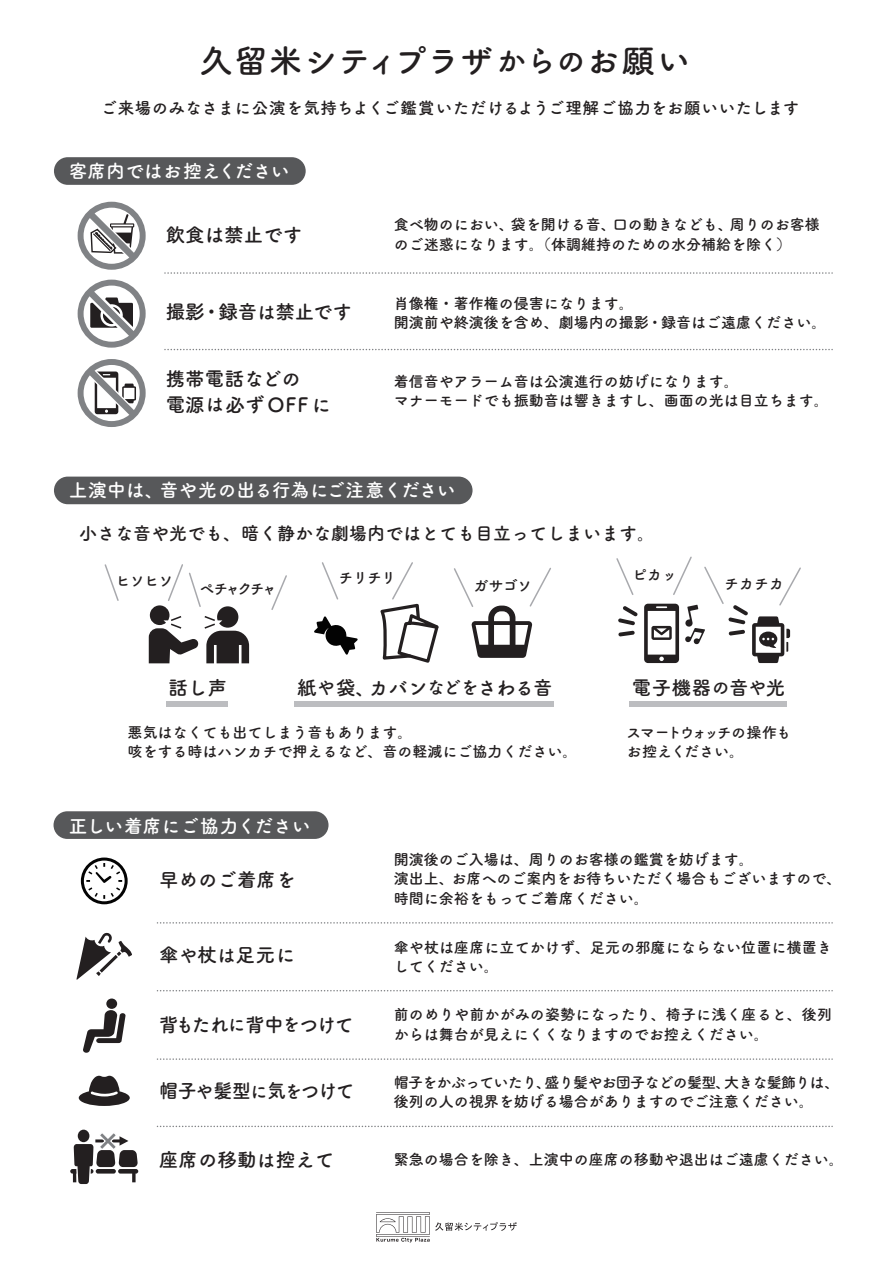
<style>
.page{position:relative;width:893px;height:1263px;background:#fff}
.page>*{position:absolute;margin:0;border:0;box-sizing:border-box;transform-origin:0 0}
.t1{font:33px "Tsuku A Rd Gothic Std B";letter-spacing:.04em;color:#231f20}
.t2{font:19.5px/25.5px "Tsuku A Rd Gothic Std B";color:#231f20}
.t3{font:19.5px "Tsuku A Rd Gothic Std B";letter-spacing:-.075em;color:#231f20}
.t4{font:18.75px "Tsuku A Rd Gothic Std B";color:#fff}
.t5{font:18px "Tsuku A Rd Gothic Std B";color:#231f20}
.t6{font:16.5px "Tsuku A Rd Gothic Std B";letter-spacing:.025em;color:#231f20}
.t7{font:15px/19.5px "Tsuku A Rd Gothic Std B";color:#231f20}
.t8{font:15px/19.5px "Tsuku A Rd Gothic Std B";letter-spacing:-.025em;color:#231f20}
.t9{font:15px/19.5px "Tsuku A Rd Gothic Std B";letter-spacing:-.075em;color:#231f20}
.s1{font-size:30px}
.s2{font-size:18px}
</style>
<div class="page">
<div style="left:54px;top:157px;width:252px;height:28px;background:#57585a;border-radius:14px"></div>
<div style="left:54px;top:477px;width:419px;height:27px;background:#57585a;border-radius:14px"></div>
<div style="left:54px;top:811px;width:275px;height:28px;background:#57585a;border-radius:14px"></div>
<svg style="left:104px;top:564px;width:15px;height:37px"></svg>
<svg style="left:271px;top:575px;width:16px;height:35px"></svg>
<svg style="left:616px;top:558px;width:18px;height:37px"></svg>
<svg style="left:81px;top:857px;width:47px;height:47px"></svg>
<svg style="left:76px;top:933px;width:56px;height:47px"></svg>
<svg style="left:83px;top:1010px;width:43px;height:43px"></svg>
<div style="left:106px;top:998px;width:11px;height:11px;background:#231f20;border-radius:50%"></div>
<svg style="left:79px;top:1076px;width:51px;height:30px"></svg>
<div style="left:76px;top:1128px;width:15px;height:15px;border:3px solid #fff;border-radius:50%"></div>
<svg style="left:72px;top:1131px;width:66px;height:53px"></svg>
<div style="left:78px;top:1130px;width:11px;height:12px;background:#231f20;border-radius:50%"></div>
<svg style="left:376px;top:1212px;width:141px;height:30px"></svg>
<svg style="left:165px;top:272px;width:668px;height:2px"></svg>
<svg style="left:165px;top:349px;width:668px;height:1px"></svg>
<svg style="left:157px;top:922px;width:676px;height:1px"></svg>
<svg style="left:157px;top:990px;width:676px;height:1px"></svg>
<svg style="left:157px;top:1058px;width:676px;height:2px"></svg>
<svg style="left:157px;top:1126px;width:676px;height:1px"></svg>
<div style="left:166px;top:701px;width:61px;height:5px;background:#bcbdc0"></div>
<div style="left:295px;top:701px;width:259px;height:5px;background:#bcbdc0"></div>
<div style="left:630px;top:701px;width:157px;height:5px;background:#bcbdc0"></div>
<svg style="left:78px;top:280px;width:68px;height:68px"></svg>
<svg style="left:78px;top:202px;width:68px;height:68px"></svg>
<svg style="left:78px;top:359px;width:68px;height:68px"></svg>
<svg style="left:322px;top:562px;width:17px;height:38px"></svg>
<svg style="left:380px;top:562px;width:59px;height:101px"></svg>
<svg style="left:454px;top:567px;width:97px;height:91px"></svg>
<svg style="left:314px;top:616px;width:44px;height:39px"></svg>
<svg style="left:149px;top:564px;width:100px;height:99px"></svg>
<svg style="left:618px;top:606px;width:19px;height:19px"></svg>
<svg style="left:618px;top:631px;width:17px;height:5px"></svg>
<svg style="left:644px;top:556px;width:157px;height:107px"></svg>
<h1 class="t1" style="left:200px;top:35px;width:492px">久留米シティプラザ<span class="s1">からの</span>お願い</h1>
<p class="t6" style="left:101px;top:95px;width:700px">ご来場のみなさまに公演を気持ちよくご鑑賞いただけるようご理解ご協力をお願いいたします</p>
<p class="t4" style="left:69px;top:156px;width:222px">客席内ではお控えください</p>
<h2 class="t2" style="left:166px;top:220px;width:138px">飲食は禁止です</h2>
<h2 class="t2" style="left:166px;top:298px;width:188px">撮影・録音<span class="s2">は</span>禁止です</h2>
<h2 class="t2" style="left:166px;top:365px;width:167px">携帯電話などの<br>電源<span class="s2">は</span>必ずOFFに</h2>
<p class="t7" style="left:394px;top:214px;width:428px">食べ物のにおい、袋を開ける音、口の動きなども、周りのお客様のご迷惑になります。（体調維持のための水分補給を除く）</p>
<p class="t7" style="left:394px;top:293px;width:434px">肖像権・著作権の侵害になります。<br>開演前や終演後を含め、劇場内の撮影・録音はご遠慮ください。</p>
<p class="t7" style="left:394px;top:371px;width:436px">着信音やアラーム音は公演進行の妨げになります。<br>マナーモードでも振動音は響きますし、画面の光は目立ちます。</p>
<p class="t4" style="left:69px;top:476px;width:388px">上演中は、音や光の出る行為にご注意ください</p>
<p class="t5" style="left:79px;top:520px;width:577px">小さな音や光でも、暗く静かな劇場内ではとても目立ってしまいます。</p>
<p class="t7" style="left:116px;top:570px;width:59px">ヒソヒソ</p>
<p class="t7" style="left:632px;top:564px;width:46px">ピカッ</p>
<p class="t7" style="left:339px;top:567px;width:59px">チリチリ</p>
<p class="t7" style="left:200px;top:577px;width:79px">ペチャクチャ</p>
<p class="t7" style="left:724px;top:573px;width:62px">チカチカ</p>
<p class="t7" style="left:474px;top:574px;width:60px">ガサゴソ</p>
<h2 class="t2" style="left:168px;top:673px;width:60px">話し声</h2>
<h2 class="t2" style="left:297px;top:673px;width:257px">紙<span class="s2">や</span>袋、カバン<span class="s2">などを</span>さわる音</h2>
<h2 class="t2" style="left:632px;top:673px;width:155px">電子機器<span class="s2">の</span>音<span class="s2">や</span>光</h2>
<p class="t7" style="left:127px;top:721px;width:452px">悪気はなくても出てしまう音もあります。<br>咳をする時はハンカチで押えるなど、音の軽減にご協力ください。</p>
<p class="t9" style="left:626px;top:721px;width:166px">スマートウォッチの操作もお控えください。</p>
<p class="t4" style="left:69px;top:811px;width:243px">正しい着席にご協力ください</p>
<h2 class="t2" style="left:159px;top:865px;width:138px">早めのご着席を</h2>
<h2 class="t2" style="left:159px;top:941px;width:138px">傘<span class="s2">や</span>杖<span class="s2">は</span>足元に</h2>
<p class="t7" style="left:394px;top:848px;width:449px">開演後のご入場は、周りのお客様の鑑賞を妨げます。<br>演出上、お席へのご案内をお待ちいただく場合もございますので、時間に余裕をもってご着席ください。</p>
<p class="t7" style="left:394px;top:936px;width:440px">傘や杖は座席に立てかけず、足元の邪魔にならない位置に横置きしてください。</p>
<h2 class="t3" style="left:159px;top:1009px;width:196px">背もたれ<span class="s2">に</span>背中<span class="s2">を</span>つけて</h2>
<p class="t7" style="left:394px;top:1004px;width:440px">前のめりや前かがみの姿勢になったり、椅子に浅く座ると、後列からは舞台が見えにくくなりますのでお控えください。</p>
<h2 class="t2" style="left:159px;top:1077px;width:197px">帽子<span class="s2">や</span>髪型<span class="s2">に</span>気<span class="s2">を</span>つけて</h2>
<p class="t8" style="left:394px;top:1071px;width:447px">帽子をかぶっていたり、盛り髪やお団子などの髪型、大きな髪飾りは、後列の人の視界を妨げる場合がありますのでご注意ください。</p>
<h2 class="t2" style="left:159px;top:1146px;width:177px">座席の移動<span class="s2">は</span>控えて</h2>
<p class="t7" style="left:394px;top:1149px;width:451px">緊急の場合を除き、上演中の座席の移動や退出はご遠慮ください。</p>
</div>
